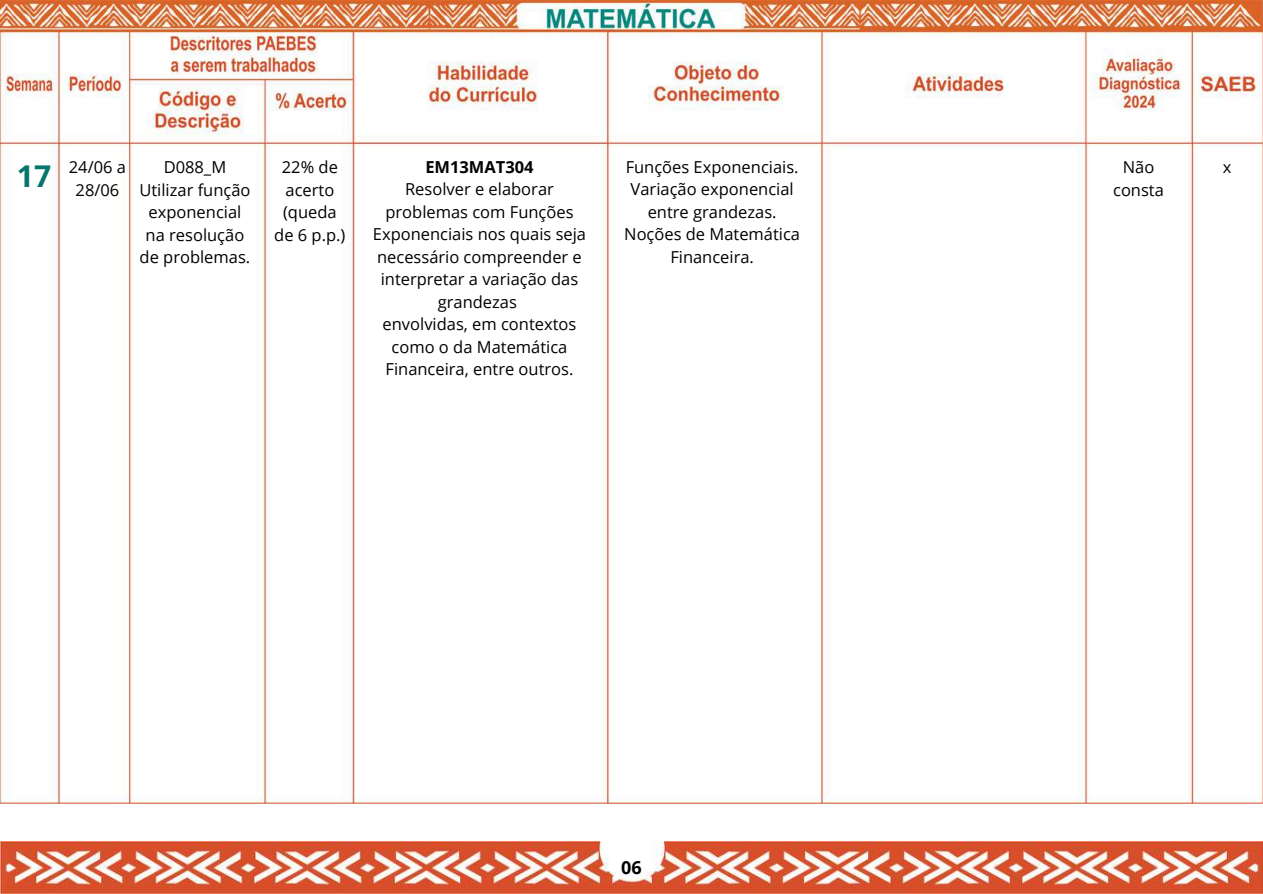
<style>
.page{position:relative;width:1263px;height:894px;background:#fff}
.page>*{position:absolute;margin:0;border:0;box-sizing:border-box;transform-origin:0 0}
.t1{font:700 30px "Open Sans";color:#05766b}
.t2{font:700 18px "Open Sans";color:#000}
.t3{font:16.5px/22.5px "Open Sans";color:#000;text-align:center}
.t4{font:700 16.5px "Open Sans";color:#000}
</style>
<div class="page">
<img style="left:0;top:841px;width:1263px;height:52px">
<img style="left:0;top:0;width:1263px;height:803px">
<h1 class="t1" style="left:17px;top:154px;width:36px">17</h1>
<p class="t3" style="left:624px;top:155px;width:177px">Funções Exponenciais.<br>Variação exponencial entre grandezas.<br>Noções de Matemática<br>Financeira.</p>
<p class="t3" style="left:1113px;top:155px;width:52px">Não consta</p>
<p class="t3" style="left:139px;top:155px;width:113px">D088_M<br>Utilizar função exponencial na resolução de problemas.</p>
<p class="t3" style="left:274px;top:155px;width:73px">22% de acerto (queda de 6 p.p.)</p>
<p class="t4" style="left:425px;top:155px;width:110px">EM13MAT304</p>
<p class="t3" style="left:69px;top:155px;width:59px">24/06 a</p>
<p class="t3" style="left:1223px;top:155px;width:10px">x</p>
<p class="t3" style="left:76px;top:178px;width:45px">28/06</p>
<p class="t3" style="left:373px;top:177px;width:215px">Resolver e elaborar problemas com Funções<br>Exponenciais nos quais seja necessário compreender e interpretar a variação das grandezas<br>envolvidas, em contextos como o da Matemática<br>Financeira, entre outros.</p>
<p class="t2" style="left:621px;top:854px;width:22px">06</p>
</div>
